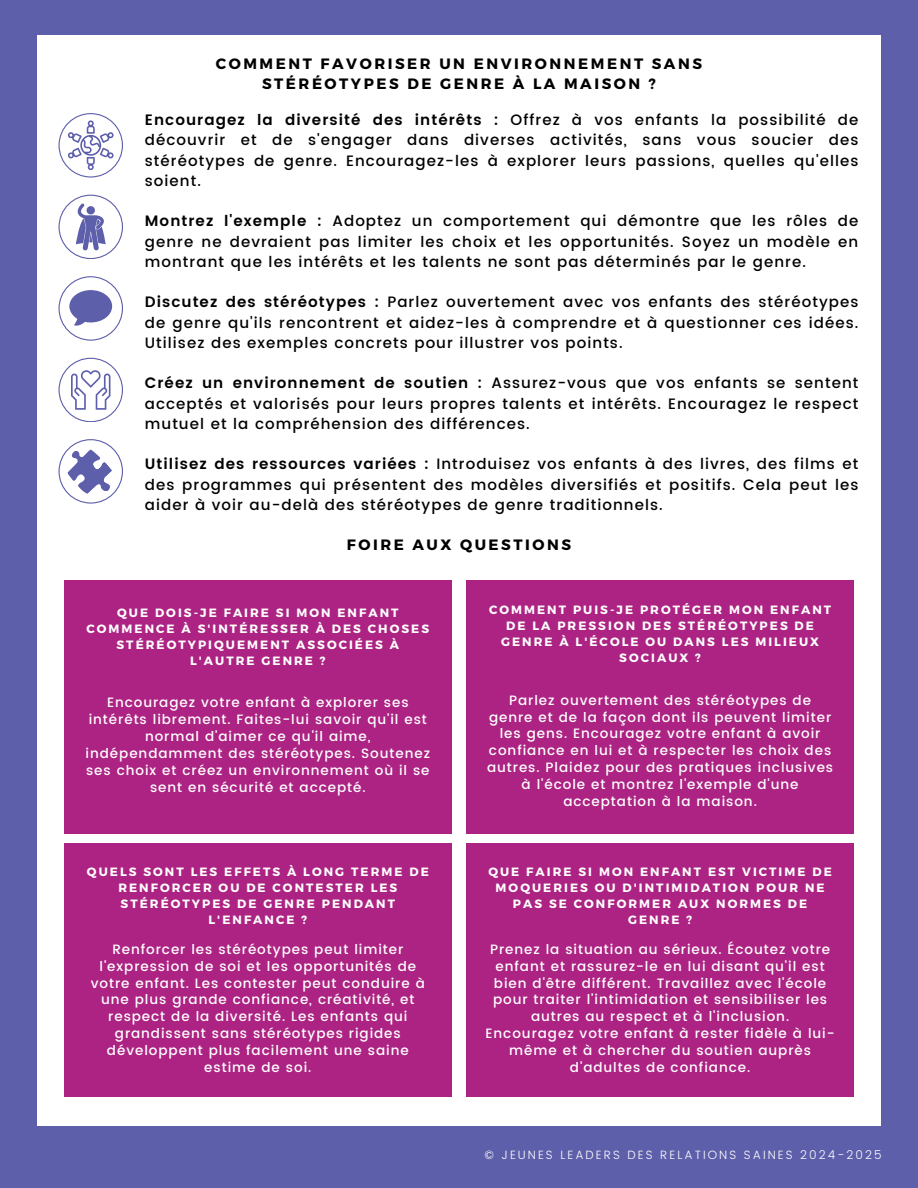
<style>
.page{position:relative;width:918px;height:1188px;background:#5e5fab}
.page>*{position:absolute;margin:0;border:0;box-sizing:border-box;transform-origin:0 0}
.t1{font:500 15px/20.2px "Poppins";letter-spacing:.07em;color:#000;text-align:justify}
.t2{font:700 15px/20.2px "Montserrat";letter-spacing:.17em;color:#000;text-align:center}
.t3{font:500 13.5px/16.8px "Poppins";letter-spacing:.07em;color:#fff;text-align:center}
.t4{font:700 12px/16px "Montserrat";letter-spacing:.17em;color:#fff;text-align:center}
.t5{font:300 12px "Poppins";letter-spacing:.17em;color:#fff}
.s1{font-weight:600}
</style>
<div class="page">
<div style="left:37px;top:35px;width:844px;height:1090px;background:#fff"></div>
<div style="left:64px;top:580px;width:388px;height:254px;background:#ad2383"></div>
<div style="left:64px;top:843px;width:388px;height:253px;background:#ad2383"></div>
<div style="left:466px;top:580px;width:388px;height:254px;background:#ad2383"></div>
<div style="left:466px;top:843px;width:388px;height:253px;background:#ad2383"></div>
<svg style="left:59px;top:113px;width:64px;height:64px"></svg>
<svg style="left:59px;top:195px;width:64px;height:64px"></svg>
<svg style="left:59px;top:276px;width:64px;height:64px"></svg>
<svg style="left:59px;top:439px;width:64px;height:64px"></svg>
<svg style="left:59px;top:358px;width:64px;height:64px"></svg>
<h3 class="t2" style="left:216px;top:52px;width:488px">COMMENT FAVORISER UN ENVIRONNEMENT SANS<br>STÉRÉOTYPES DE GENRE À LA MAISON ?</h3>
<p class="t1" style="left:145px;top:110px;width:715px"><span class="s1">Encouragez la diversité des intérêts :</span> Offrez à vos enfants la possibilité de découvrir et de s'engager dans diverses activités, sans vous soucier des stéréotypes de genre. Encouragez-les à explorer leurs passions, quelles qu'elles soient.</p>
<p class="t1" style="left:145px;top:211px;width:715px"><span class="s1">Montrez l'exemple :</span> Adoptez un comportement qui démontre que les rôles de genre ne devraient pas limiter les choix et les opportunités. Soyez un modèle en montrant que les intérêts et les talents ne sont pas déterminés par le genre.</p>
<p class="t1" style="left:145px;top:292px;width:715px"><span class="s1">Discutez des stéréotypes :</span> Parlez ouvertement avec vos enfants des stéréotypes de genre qu'ils rencontrent et aidez-les à comprendre et à questionner ces idées.<br>Utilisez des exemples concrets pour illustrer vos points.</p>
<h1 class="t1" style="left:145px;top:373px;width:715px"><span class="s1">Créez un environnement de soutien :</span> Assurez-vous que vos enfants se sentent acceptés et valorisés pour leurs propres talents et intérêts. Encouragez le respect mutuel et la compréhension des différences.</h1>
<h3 class="t1" style="left:145px;top:454px;width:715px"><span class="s1">Utilisez des ressources variées :</span> Introduisez vos enfants à des livres, des films et des programmes qui présentent des modèles diversifiés et positifs. Cela peut les aider à voir au-delà des stéréotypes de genre traditionnels.</h3>
<h2 class="t2" style="left:347px;top:533px;width:226px">FOIRE AUX QUESTIONS</h2>
<p class="t4" style="left:87px;top:604px;width:344px">QUE DOIS-JE FAIRE SI MON ENFANT<br>COMMENCE À S'INTÉRESSER À DES CHOSES<br>STÉRÉOTYPIQUEMENT ASSOCIÉES À<br>L'AUTRE GENRE ?</p>
<h1 class="t3" style="left:86px;top:694px;width:346px">Encouragez votre enfant à explorer ses intérêts librement. Faites-lui savoir qu'il est normal d'aimer ce qu'il aime, indépendamment des stéréotypes. Soutenez ses choix et créez un environnement où il se sent en sécurité et accepté.</h1>
<p class="t4" style="left:87px;top:863px;width:343px">QUELS SONT LES EFFETS À LONG TERME DE<br>RENFORCER OU DE CONTESTER LES<br>STÉRÉOTYPES DE GENRE PENDANT<br>L'ENFANCE ?</p>
<p class="t3" style="left:91px;top:941px;width:336px">Renforcer les stéréotypes peut limiter l'expression de soi et les opportunités de votre enfant. Les contester peut conduire à une plus grande confiance, créativité, et respect de la diversité. Les enfants qui grandissent sans stéréotypes rigides développent plus facilement une saine estime de soi.</p>
<p class="t4" style="left:489px;top:601px;width:344px">COMMENT PUIS-JE PROTÉGER MON ENFANT<br>DE LA PRESSION DES STÉRÉOTYPES DE<br>GENRE À L'ÉCOLE OU DANS LES MILIEUX<br>SOCIAUX ?</p>
<p class="t3" style="left:487px;top:692px;width:348px">Parlez ouvertement des stéréotypes de genre et de la façon dont ils peuvent limiter les gens. Encouragez votre enfant à avoir confiance en lui et à respecter les choix des autres. Plaidez pour des pratiques inclusives à l'école et montrez l'exemple d'une acceptation à la maison.</p>
<p class="t4" style="left:488px;top:863px;width:345px">QUE FAIRE SI MON ENFANT EST VICTIME DE<br>MOQUERIES OU D'INTIMIDATION POUR NE<br>PAS SE CONFORMER AUX NORMES DE<br>GENRE ?</p>
<p class="t3" style="left:486px;top:941px;width:351px">Prenez la situation au sérieux. Écoutez votre enfant et rassurez-le en lui disant qu'il est bien d'être différent. Travaillez avec l'école pour traiter l'intimidation et sensibiliser les autres au respect et à l'inclusion.<br>Encouragez votre enfant à rester fidèle à lui&shy;même et à chercher du soutien auprès d'adultes de confiance.</p>
<h2 class="t5" style="left:484px;top:1148px;width:399px">© JEUNES LEADERS DES RELATIONS SAINES 2024-2025</h2>
</div>
